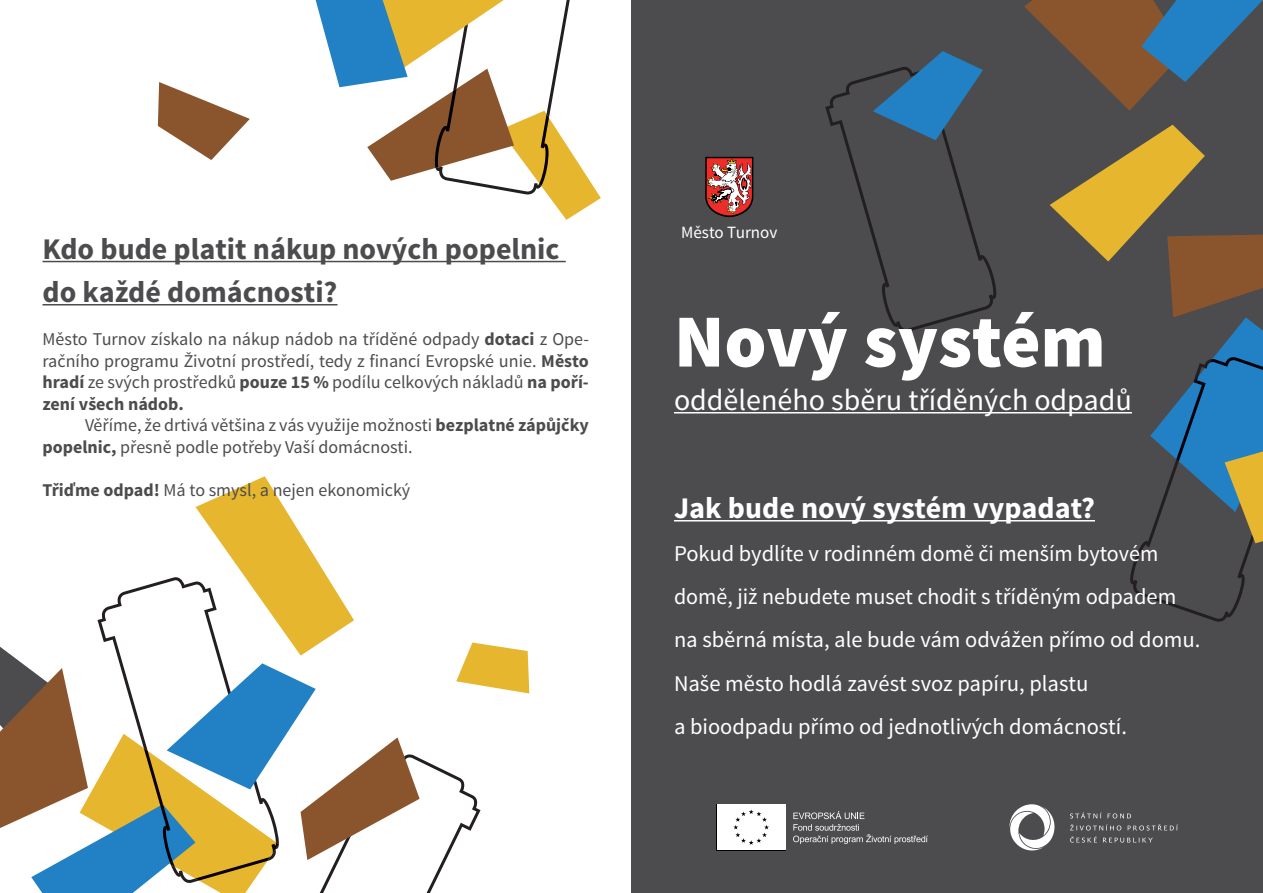
<style>
.page{position:relative;width:1263px;height:893px;background:#fff}
.page>*{position:absolute;margin:0;border:0;box-sizing:border-box;transform-origin:0 0}
.t1{font:900 75px "Source Sans Pro";color:#fff}
.t2{font:700 30px/43.2px "Source Sans Pro";color:#4c4c4e}
.t3{font:30px "Source Sans Pro";color:#fff}
.t4{font:700 30px "Source Sans Pro";color:#fff}
.t5{font:22.5px/43.2px "Source Sans Pro";color:#fff}
.t6{font:18px/21.6px "Source Sans Pro";color:#4c4c4e;text-align:justify}
.t7{font:17.25px "Source Sans Pro";color:#fff}
.s1{font-weight:700}
</style>
<div class="page">
<div style="left:631px;top:0;width:632px;height:893px;background:#4c4c4e"></div>
<svg style="left:825px;top:75px;width:171px;height:257px"></svg>
<svg style="left:1009px;top:804px;width:45px;height:46px"></svg>
<svg style="left:1070px;top:812px;width:61px;height:6px"></svg>
<svg style="left:1070px;top:824px;width:51px;height:6px"></svg>
<svg style="left:1128px;top:824px;width:50px;height:6px"></svg>
<svg style="left:1070px;top:836px;width:27px;height:6px"></svg>
<svg style="left:1103px;top:838px;width:50px;height:4px"></svg>
<svg style="left:793px;top:811px;width:135px;height:33px"></svg>
<svg style="left:716px;top:804px;width:70px;height:46px"></svg>
<div style="left:717px;top:805px;width:68px;height:45px;background:#fff"></div>
<svg style="left:733px;top:809px;width:36px;height:36px"></svg>
<svg style="left:1024px;top:0;width:239px;height:111px"></svg>
<hr style="left:674px;top:412px;width:458px;height:1px;background:#fff">
<hr style="left:674px;top:520px;width:421px;height:1px;background:#fff">
<svg style="left:1050px;top:125px;width:213px;height:497px"></svg>
<svg style="left:873px;top:51px;width:110px;height:89px"></svg>
<hr style="left:43px;top:261px;width:523px;height:1px;background:#4c4c4e">
<hr style="left:43px;top:304px;width:295px;height:1px;background:#4c4c4e">
<svg style="left:158px;top:82px;width:92px;height:78px"></svg>
<svg style="left:706px;top:157px;width:47px;height:60px;background:#ad5f5c"></svg>
<svg style="left:0;top:476px;width:529px;height:417px"></svg>
<svg style="left:315px;top:0;width:286px;height:220px"></svg>
<h2 class="t2" style="left:43px;top:230px;width:518px">Kdo bude platit nákup nových popelnic do každé domácnosti?</h2>
<p class="t6" style="left:43px;top:330px;width:548px">Město Turnov získalo na nákup nádob na tříděné odpady <span class="s1">dotaci</span> z Ope&shy;račního programu Životní prostředí, tedy z financí Evropské unie. <span class="s1">Město hradí</span> ze svých prostředků <span class="s1">pouze 15 %</span> podílu celkových nákladů <span class="s1">na poří&shy;zení všech nádob.</span></p>
<p class="t6" style="left:43px;top:416px;width:548px;text-indent:43px">Věříme, že drtivá většina z vás využije možnosti <span class="s1">bezplatné zápůjčky popelnic,</span> přesně podle potřeby Vaší domácnosti.</p>
<p class="t6" style="left:43px;top:481px;width:369px"><span class="s1">Třiďme odpad!</span> Má to smysl, a nejen ekonomický</p>
<p class="t7" style="left:681px;top:225px;width:98px">Město Turnov</p>
<h1 class="t1" style="left:674px;top:313px;width:433px">Nový systém</h1>
<h2 class="t3" style="left:674px;top:388px;width:459px">odděleného sběru tříděných odpadů</h2>
<h2 class="t4" style="left:674px;top:496px;width:422px">Jak bude nový systém vypadat?</h2>
<p class="t5" style="left:674px;top:534px;width:528px">Pokud bydlíte v rodinném domě či menším bytovém domě, již nebudete muset chodit s tříděným odpadem na sběrná místa, ale bude vám odvážen přímo od domu.<br>Naše město hodlá zavést svoz papíru, plastu<br>a bioodpadu přímo od jednotlivých domácností.</p>
</div>
